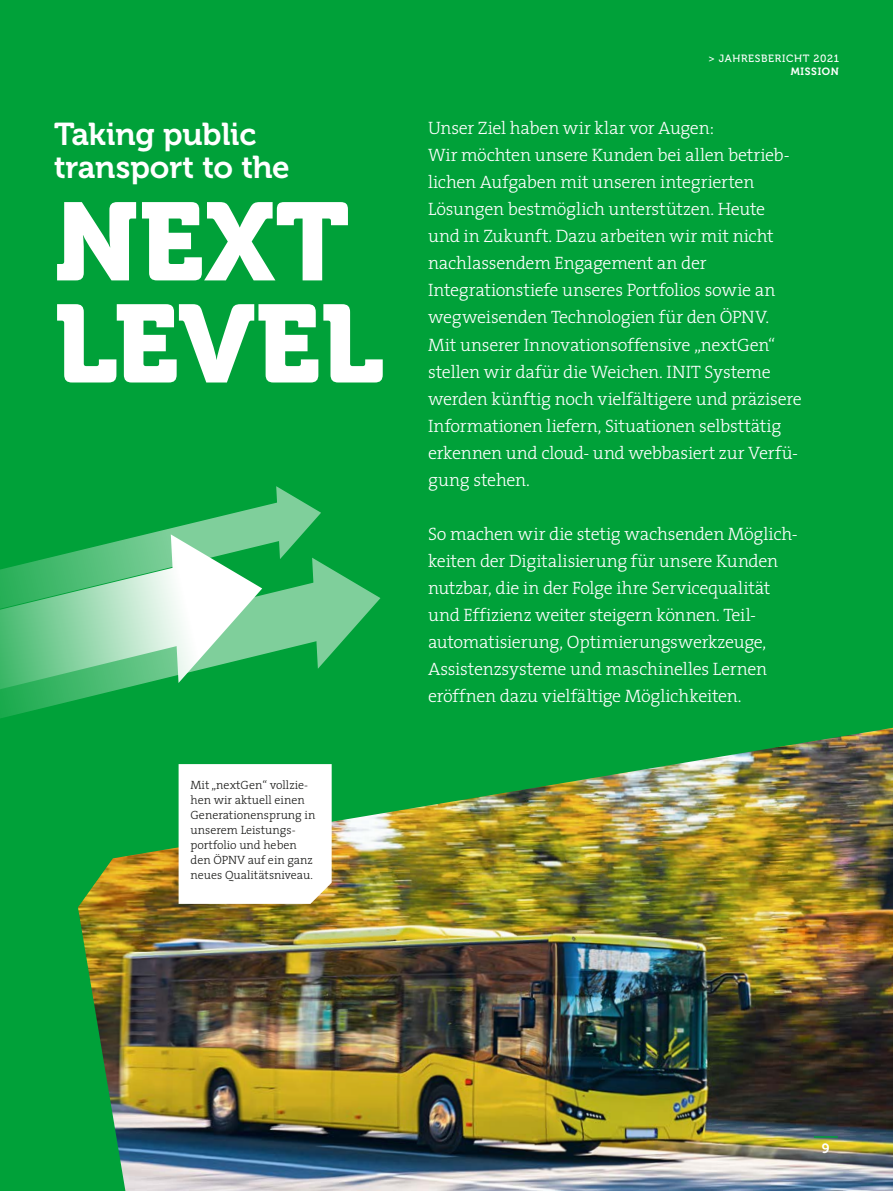
<style>
.page{position:relative;width:893px;height:1191px;background:#00a139}
.page>*{position:absolute;margin:0;border:0;box-sizing:border-box;transform-origin:0 0}
.t1{font:109.5px/102px "Museo 900";color:#fff}
.t2{font:31.5px/33px "Museo 700";letter-spacing:-.01em;color:#fff}
.t3{font:300 18px/27px "The Serif";letter-spacing:-.015em;color:#fff}
.t4{font:13.5px "Museo 700";color:#fff}
.t5{font:300 12px/15px "The Serif";color:#1a1a18}
.t6{font:10.5px "Museo 500";letter-spacing:.06em;color:#fff}
.t7{font:10.5px "Museo 700";letter-spacing:.065em;color:#fff}
</style>
<div class="page">
<img style="left:78px;top:728px;width:815px;height:463px">
<svg style="left:0;top:486px;width:387px;height:271px"></svg>
<div style="left:179px;top:764px;width:153px;height:140px;background:#fff"></div>
<svg style="left:814px;top:1136px;width:24px;height:1px"></svg>
<h2 class="t2" style="left:54px;top:118px;width:237px">Taking public transport to the</h2>
<h1 class="t1" style="left:54px;top:192px;width:331px">NEXT<br>LEVEL</h1>
<p class="t5" style="left:191px;top:777px;width:126px">Mit „nextGen“ vollzie&shy;hen wir aktuell einen<br>Generationensprung in unserem Leistungs&shy;portfolio und heben den ÖPNV auf ein ganz neues Qualitätsniveau.</p>
<p class="t6" style="left:709px;top:53px;width:132px">&gt; JAHRESBERICHT 2021</p>
<p class="t7" style="left:791px;top:66px;width:50px">MISSION</p>
<p class="t3" style="left:428px;top:114px;width:375px">Unser Ziel haben wir klar vor Augen:<br>Wir möchten unsere Kunden bei allen betrieb&shy;lichen Aufgaben mit unseren integrierten Lösungen bestmöglich unterstützen. Heute<br>und in Zukunft. Dazu -arbeiten wir mit nicht nachlassendem Engagement an der Integrationstiefe -unseres Portfolios sowie an wegweisenden Technologien für den ÖPNV.<br>Mit unserer Innovationsoffensive „nextGen“ stellen wir dafür die Weichen. INIT Systeme werden künftig noch vielfältigere und präzisere Informationen liefern, Situationen selbsttätig erkennen und cloud- und webbasiert zur Verfü&shy;gung stehen.</p>
<p class="t3" style="left:428px;top:519px;width:371px">So machen wir die stetig wachsenden Möglich&shy;keiten der Digitalisierung für unsere Kunden nutzbar, die in der Folge ihre Servicequalität und Effizienz weiter steigern können. Teil&shy;automatisierung, Optimierungswerkzeuge, Assistenzsysteme und maschinelles -Lernen eröffnen dazu vielfältige Möglichkeiten.</p>
<p class="t4" style="left:822px;top:1140px;width:9px">9</p>
</div>
